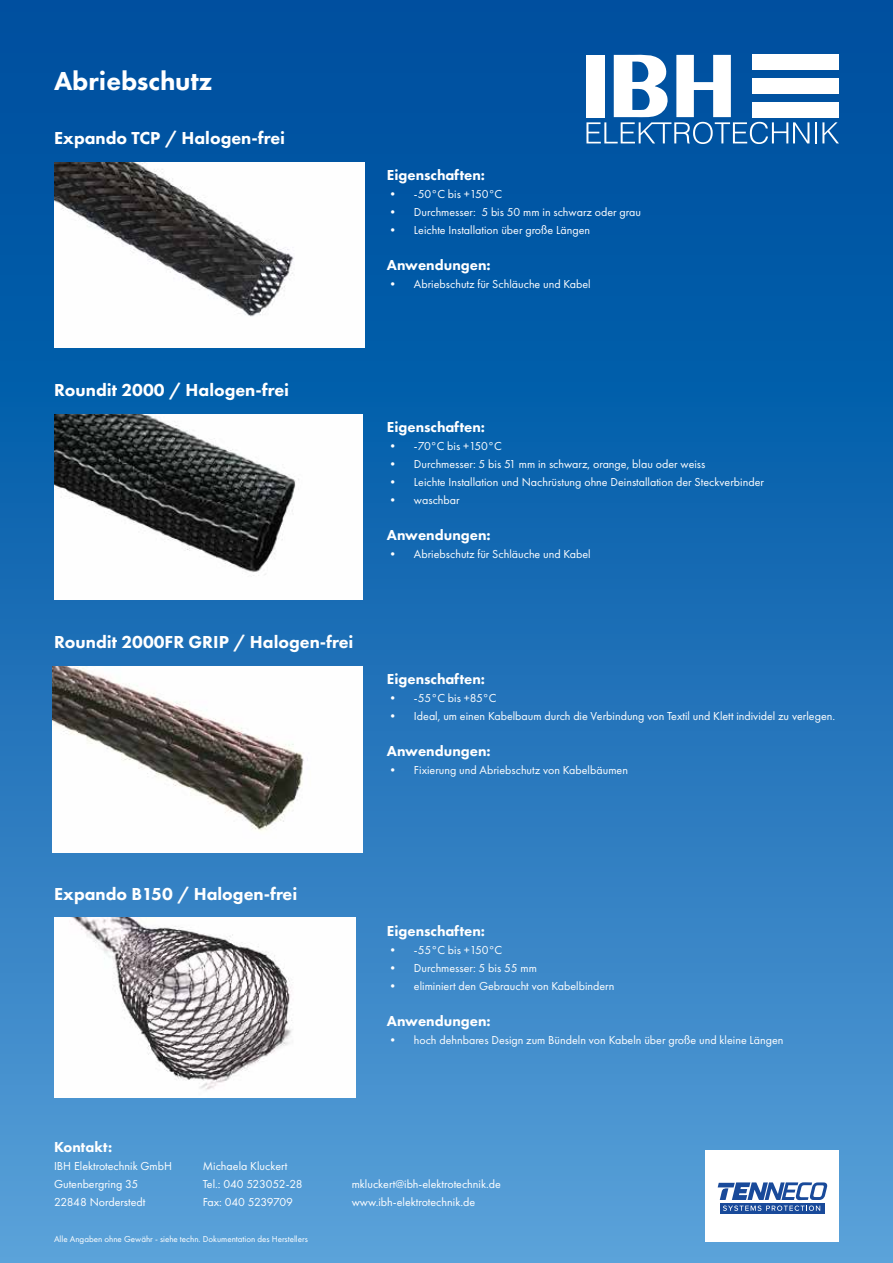
<style>
.page{position:relative;width:893px;height:1263px;background:#fff}
.page>*{position:absolute;margin:0;border:0;box-sizing:border-box;transform-origin:0 0}
.t1{font:800 27px "Futura PT";color:#fff}
.t2{font:800 18px "Futura PT";color:#fff}
.t3{font:800 15px "Futura PT";color:#fff}
.t4{font:12px/18px "Futura PT";color:#fff}
.t5{font:9px "Futura PT";color:#fff}
</style>
<div class="page">
<div style="left:0;top:0;width:893px;height:1263px;background:linear-gradient(to bottom,#00479a,#539dd7)"></div>
<img style="left:54px;top:162px;width:310px;height:185px">
<div style="left:752px;top:55px;width:87px;height:15px;background:#fff"></div>
<div style="left:752px;top:78px;width:87px;height:16px;background:#fff"></div>
<div style="left:752px;top:102px;width:87px;height:15px;background:#fff"></div>
<svg style="left:586px;top:54px;width:223px;height:90px"></svg>
<hr style="left:815px;top:122px;width:2px;height:21px;background:#fff">
<svg style="left:822px;top:122px;width:17px;height:21px"></svg>
<img style="left:54px;top:414px;width:309px;height:185px">
<img style="left:53px;top:666px;width:310px;height:186px">
<img style="left:54px;top:918px;width:302px;height:179px">
<div style="left:706px;top:1151px;width:133px;height:91px;background:#fff"></div>
<div style="left:720px;top:1203px;width:105px;height:10px;background:#194a9a"></div>
<svg style="left:718px;top:1182px;width:109px;height:29px"></svg>
<h1 class="t1" style="left:54px;top:64px;width:160px">Abriebschutz</h1>
<h2 class="t2" style="left:54px;top:127px;width:233px">Expando TCP / Halogen-frei</h2>
<p class="t3" style="left:387px;top:166px;width:100px">Eigenschaften:</p>
<p class="t4" style="left:387px;top:185px;width:117px">• -50°C bis +150°C</p>
<p class="t4" style="left:387px;top:203px;width:256px">• Durchmesser: 5 bis 50 mm in schwarz oder grau</p>
<p class="t4" style="left:387px;top:221px;width:205px">• Leichte Installation über große Längen</p>
<p class="t3" style="left:387px;top:256px;width:105px">Anwendungen:</p>
<p class="t4" style="left:387px;top:275px;width:205px">• Abriebschutz für Schläuche und Kabel</p>
<h2 class="t2" style="left:54px;top:379px;width:237px">Roundit 2000 / Halogen-frei</h2>
<h2 class="t2" style="left:54px;top:631px;width:301px">Roundit 2000FR GRIP / Halogen-frei</h2>
<p class="t3" style="left:387px;top:418px;width:100px">Eigenschaften:</p>
<p class="t4" style="left:387px;top:437px;width:116px">• -70°C bis +150°C</p>
<p class="t4" style="left:387px;top:455px;width:320px">• Durchmesser: 5 bis 51 mm in schwarz, orange, blau oder weiss</p>
<p class="t4" style="left:387px;top:473px;width:379px">• Leichte Installation und Nachrüstung ohne Deinstallation der Steckverbinder</p>
<p class="t4" style="left:387px;top:491px;width:74px">• waschbar</p>
<p class="t3" style="left:387px;top:526px;width:105px">Anwendungen:</p>
<p class="t4" style="left:387px;top:545px;width:205px">• Abriebschutz für Schläuche und Kabel</p>
<p class="t3" style="left:387px;top:670px;width:100px">Eigenschaften:</p>
<p class="t4" style="left:387px;top:689px;width:111px">• -55°C bis +85°C</p>
<p class="t4" style="left:387px;top:707px;width:450px">• Ideal, um einen Kabelbaum durch die Verbindung von Textil und Klett individel zu verlegen.</p>
<p class="t3" style="left:387px;top:742px;width:105px">Anwendungen:</p>
<p class="t4" style="left:387px;top:761px;width:243px">• Fixierung und Abriebschutz von Kabelbäumen</p>
<h2 class="t2" style="left:54px;top:883px;width:245px">Expando B150 / Halogen-frei</h2>
<p class="t3" style="left:387px;top:922px;width:100px">Eigenschaften:</p>
<p class="t4" style="left:387px;top:941px;width:117px">• -55°C bis +150°C</p>
<p class="t4" style="left:387px;top:959px;width:151px">• Durchmesser: 5 bis 55 mm</p>
<p class="t4" style="left:387px;top:977px;width:229px">• eliminiert den Gebraucht von Kabelbindern</p>
<p class="t3" style="left:387px;top:1012px;width:105px">Anwendungen:</p>
<p class="t4" style="left:387px;top:1031px;width:398px">• hoch dehnbares Design zum Bündeln von Kabeln über große und kleine Längen</p>
<p class="t3" style="left:54px;top:1138px;width:60px">Kontakt:</p>
<p class="t4" style="left:54px;top:1157px;width:120px">IBH Elektrotechnik GmbH<br>Gutenbergring 35<br>22848 Norderstedt</p>
<p class="t4" style="left:203px;top:1157px;width:101px">Michaela Kluckert<br>Tel.: 040 523052-28<br>Fax: 040 5239709</p>
<p class="t5" style="left:54px;top:1234px;width:255px">Alle Angaben ohne Gewähr - siehe techn. Dokumentation des Herstellers</p>
<p class="t4" style="left:352px;top:1175px;width:151px">mkluckert@ibh-elektrotechnik.de www.ibh-elektrotechnik.de</p>
</div>
